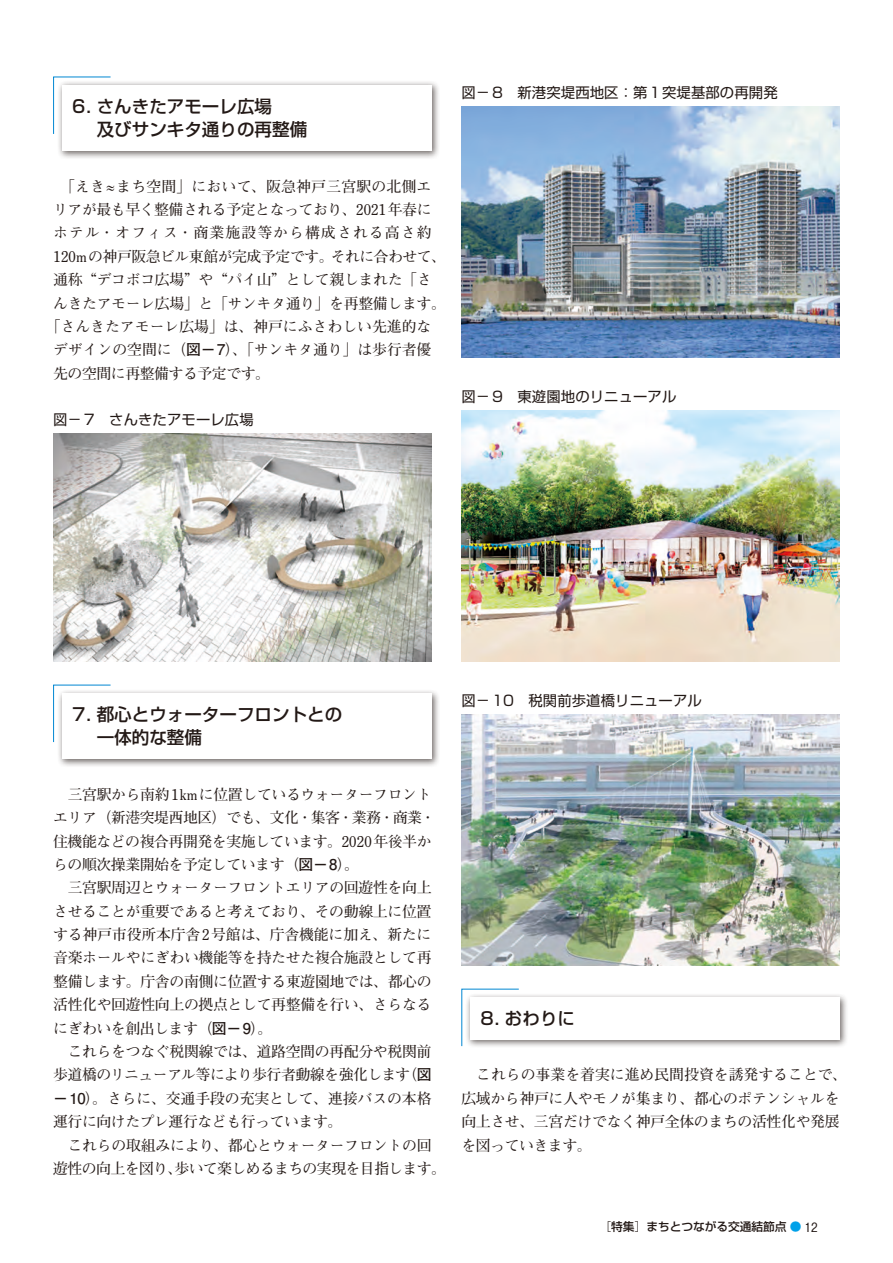
<style>
.page{position:relative;width:893px;height:1263px;background:#fff}
.page>*{position:absolute;margin:0;border:0;box-sizing:border-box;transform-origin:0 0}
.t1{font:500 17.55px/23.4px "Shin Go Pro";color:#231916}
.t2{font:700 14.85px/23.4px "Futo Min A101 Pro";letter-spacing:-.025em;color:#231916}
.t3{font:700 14.85px "Futo Min A101 Pro";letter-spacing:-.005em;color:#231916}
.t4{font:700 14.85px "Futo Min A101 Pro";letter-spacing:.01em;color:#231916}
.t5{font:700 14.85px "Futo Min A101 Pro";color:#231916}
.t6{font:700 14.85px "Futo Min A101 Pro";letter-spacing:.07em;color:#231916}
.t7{font:14.4px "Shin Go Pro";letter-spacing:.005em;color:#231916}
.t8{font:500 11.7px "Shin Go Pro";color:#231916}
.s1{font-family:"Futo Go B101 Pro"}
.s2{font-weight:300}
.s3{color:#00a1e9}
.s4{font-family:"Gothic BBB Pro";font-size:12.75px}
</style>
<div class="page">
<div style="left:465px;top:992px;width:383px;height:56px;background:#231916;opacity:.65"></div>
<div style="left:470px;top:997px;width:370px;height:43px;background:#fff"></div>
<svg style="left:461px;top:988px;width:59px;height:59px"></svg>
<div style="left:57px;top:688px;width:383px;height:80px;background:#231916;opacity:.65"></div>
<div style="left:62px;top:693px;width:370px;height:66px;background:#fff"></div>
<svg style="left:53px;top:684px;width:58px;height:59px"></svg>
<img style="left:461px;top:106px;width:379px;height:251px">
<img style="left:53px;top:434px;width:379px;height:227px">
<img style="left:461px;top:410px;width:379px;height:251px">
<img style="left:461px;top:714px;width:379px;height:251px">
<div style="left:57px;top:80px;width:383px;height:79px;background:#231916;opacity:.65"></div>
<div style="left:62px;top:85px;width:370px;height:66px;background:#fff"></div>
<svg style="left:53px;top:76px;width:58px;height:59px"></svg>
<p class="t1" style="left:97px;top:92px;width:212px;text-indent:-24px">6. さんきたアモーレ広場<br>及びサンキタ通りの再整備</p>
<p class="t4" style="left:53px;top:174px;width:380px">　「えき≈まち空間」において、阪急神戸三宮駅の北側エ</p>
<p class="t2" style="left:53px;top:196px;width:380px">リアが最も早く整備される予定となっており、2021年春に</p>
<p class="t6" style="left:53px;top:221px;width:380px">ホテル・オフィス・商業施設等から構成される高さ約</p>
<p class="t2" style="left:53px;top:243px;width:394px">120mの神戸阪急ビル東館が完成予定です。それに合わせて、</p>
<p class="t2" style="left:53px;top:266px;width:380px">通称“デコボコ広場”や“パイ山”として親しまれた「さ</p>
<p class="t2" style="left:53px;top:289px;width:394px">んきたアモーレ広場」と「サンキタ通り」を再整備します。</p>
<p class="t5" style="left:46px;top:315px;width:387px">「さんきたアモーレ広場」は、神戸にふさわしい先進的な</p>
<p class="t3" style="left:53px;top:338px;width:380px">デザインの空間に（<span class="s1">図－7</span>）、「サンキタ通り」は歩行者優</p>
<p class="t2" style="left:53px;top:360px;width:218px">先の空間に再整備する予定です。</p>
<p class="t7" style="left:53px;top:408px;width:202px">図－7　さんきたアモーレ広場</p>
<p class="t7" style="left:461px;top:80px;width:318px">図－8　新港突堤西地区：第1突堤基部の再開発</p>
<p class="t7" style="left:461px;top:384px;width:216px">図－9　東遊園地のリニューアル</p>
<p class="t1" style="left:97px;top:701px;width:247px;text-indent:-24px">7. 都心とウォーターフロントとの一体的な整備</p>
<p class="t2" style="left:53px;top:781px;width:394px">　三宮駅から南約1kmに位置しているウォーターフロントエリア（新港突堤西地区）でも、文化・集客・業務・商業・住機能などの複合再開発を実施しています。2020年後半からの順次操業開始を予定しています（<span class="s1">図－8</span>）。<br>　三宮駅周辺とウォーターフロントエリアの回遊性を向上させることが重要であると考えており、その動線上に位置する神戸市役所本庁舎2号館は、庁舎機能に加え、新たに音楽ホールやにぎわい機能等を持たせた複合施設として再整備します。庁舎の南側に位置する東遊園地では、都心の活性化や回遊性向上の拠点として再整備を行い、さらなるにぎわいを創出します（<span class="s1">図－9</span>）。<br>　これらをつなぐ税関線では、道路空間の再配分や税関前歩道橋のリニューアル等により歩行者動線を強化します（<span class="s1">図－10</span>）。さらに、交通手段の充実として、連接バスの本格運行に向けたプレ運行なども行っています。<br>　これらの取組みにより、都心とウォーターフロントの回遊性の向上を図り、歩いて楽しめるまちの実現を目指します。</p>
<p class="t7" style="left:461px;top:688px;width:242px">図－10　税関前歩道橋リニューアル</p>
<p class="t1" style="left:480px;top:1005px;width:96px">8. おわりに</p>
<p class="t2" style="left:461px;top:1061px;width:387px">　これらの事業を着実に進め民間投資を誘発することで、広域から神戸に人やモノが集まり、都心のポテンシャルを向上させ、三宮だけでなく神戸全体のまちの活性化や発展を図っていきます。</p>
<p class="t8" style="left:600px;top:1217px;width:219px"><span class="s2">［</span>特集<span class="s2">］</span>まちとつながる交通結節点 <span class="s3">●</span> <span class="s4">12</span></p>
</div>
